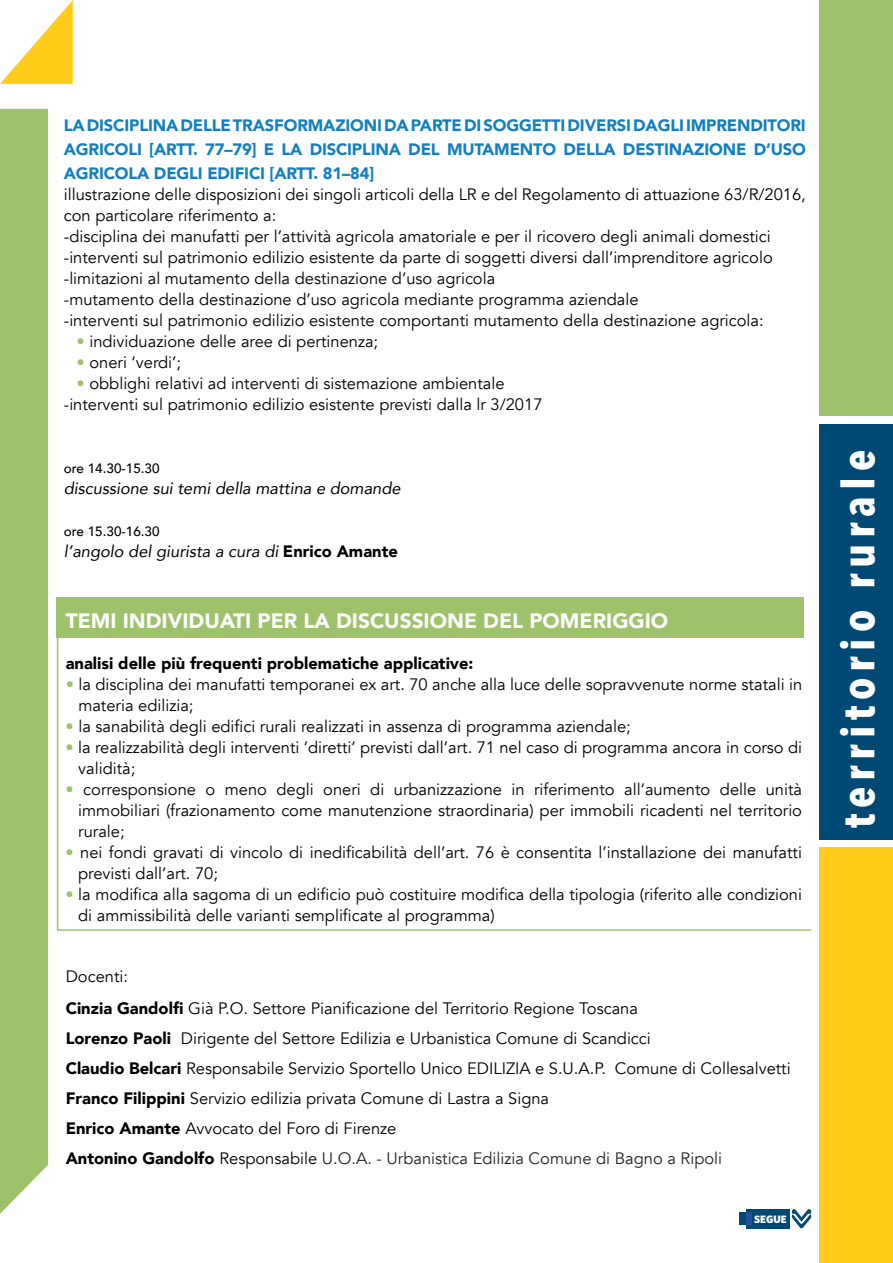
<style>
.page{position:relative;width:893px;height:1263px;background:#fff}
.page>*{position:absolute;margin:0;border:0;box-sizing:border-box;transform-origin:0 0}
.t1{font:700 45px "Avenir Next Condensed";letter-spacing:.13em;color:#fff}
.t2{font:900 20.85px "Avenir";color:#fff}
.t3{font:16.5px/21px "Avenir";color:#000}
.t4{font:900 16.5px "Avenir";letter-spacing:-.01em;color:#1280bf}
.t5{font:italic 16.5px "Avenir";color:#000}
.t6{font:900 16.5px "Avenir";color:#000}
.t7{font:500 13.5px "Avenir";color:#000}
.t8{font:900 10.65px "Whitney HTF";color:#fff}
.s1{color:#9ec26b}
.s2{font-weight:900;font-style:normal}
.s3{font-weight:900}
.s4{color:#222}
</style>
<div class="page">
<svg style="left:792px;top:1209px;width:19px;height:19px"></svg>
<div style="left:746px;top:1209px;width:44px;height:19px;background:#004974"></div>
<div style="left:740px;top:1212px;width:6px;height:13px;background:#004974"></div>
<div style="left:746px;top:1212px;width:6px;height:13px;background:#244fa1"></div>
<div style="left:0;top:109px;width:48px;height:1105px;background:#9ec26b"></div>
<svg style="left:0;top:0;width:73px;height:84px"></svg>
<div style="left:820px;top:0;width:73px;height:416px;background:#9ec26b"></div>
<div style="left:820px;top:424px;width:73px;height:415px;background:#004974"></div>
<div style="left:820px;top:847px;width:73px;height:416px;background:#ffcc1a"></div>
<div style="left:57px;top:598px;width:747px;height:40px;background:#9ec26b"></div>
<svg style="left:56px;top:636px;width:756px;height:295px"></svg>
<p class="t4" style="left:64px;top:111px;width:234px">LA DISCIPLINA DELLE TRASFORMA</p>
<p class="t4" style="left:335px;top:111px;width:87px">ZIONI DA PAR</p>
<p class="t4" style="left:442px;top:111px;width:65px">TE DI SOGG</p>
<p class="t4" style="left:532px;top:111px;width:172px">ETTI DIVERSI DAG LI IMPR</p>
<p class="t4" style="left:727px;top:111px;width:80px">ENDITORI</p>
<p class="t4" style="left:64px;top:135px;width:13px">AGR</p>
<p class="t4" style="left:99px;top:135px;width:705px">ICOLI [ARTT. 77–79] E LA DISCIPLINA DEL MUTAM ENTO DELLA DESTINAZIONE D’USO</p>
<p class="t4" style="left:64px;top:159px;width:13px">AGR</p>
<p class="t4" style="left:99px;top:159px;width:277px">ICOLA DEGLI EDIFICI [ARTT. 81–84]</p>
<p class="t3" style="left:64px;top:184px;width:743px">illustrazione delle disposizioni dei singoli articoli della LR e del Regolamento di attuazione 63/R/2016, con particolare riferimento a:<br>-disciplina dei manufatti per l’attività agricola amatoriale e per il ricovero degli animali domestici -interventi sul patrimonio edilizio esistente da parte di soggetti diversi dall’imprenditore agricolo -limitazioni al mutamento della destinazione d’uso agricola<br>-mutamento della destinazione d’uso agricola mediante programma aziendale<br>-interventi sul patrimonio edilizio esistente comportanti mutamento della destinazione agricola:</p>
<p class="t3" style="left:77px;top:331px;width:303px"><span class="s1">•</span> individuazione delle aree di pertinenza;</p>
<p class="t3" style="left:77px;top:352px;width:106px"><span class="s1">•</span> oneri ‘verdi’;</p>
<p class="t3" style="left:64px;top:373px;width:480px;text-indent:13px"><span class="s1">•</span> obblighi relativi ad interventi di sistemazione ambientale -interventi sul patrimonio edilizio esistente previsti dalla lr 3/2017</p>
<p class="t7" style="left:64px;top:457px;width:97px">ore 14.30-15.30</p>
<p class="t5" style="left:64px;top:478px;width:338px">discussione sui temi della mattina e domande</p>
<p class="t7" style="left:64px;top:520px;width:97px">ore 15.30-16.30</p>
<p class="t5" style="left:64px;top:541px;width:336px">l’angolo del giurista a cura di <span class="s2">ENRICO AMANTE</span></p>
<p class="t2" style="left:66px;top:603px;width:70px">TEMIINDIVIDU</p>
<p class="t2" style="left:220px;top:603px;width:129px">ATI PER LA DISCUSSI</p>
<p class="t2" style="left:430px;top:603px;width:68px">ONE DEL</p>
<p class="t2" style="left:529px;top:603px;width:140px">POMERIGGIO</p>
<p class="t6" style="left:66px;top:649px;width:409px">ANALISI DELLE PIÙ FREQUENTI PROBLEMATICHE APPLICATIVE:</p>
<p class="t3" style="left:78px;top:674px;width:725px;text-indent:-13px"><span class="s1">•</span> la disciplina dei manufatti temporanei ex art. 70 anche alla luce delle sopravvenute norme statali in materia edilizia;</p>
<p class="t3" style="left:66px;top:716px;width:567px"><span class="s1">•</span> la sanabilità degli edifici rurali realizzati in assenza di programma aziendale;</p>
<p class="t3" style="left:78px;top:737px;width:725px;text-indent:-13px"><span class="s1">•</span> la realizzabilità degli interventi ‘diretti’ previsti dall’art. 71 nel caso di programma ancora in corso di validità;</p>
<p class="t3" style="left:78px;top:779px;width:725px;text-align:justify;text-indent:-13px"><span class="s1">•</span> corresponsione o meno degli oneri di urbanizzazione in riferimento all’aumento delle unità immobiliari (frazionamento come manutenzione straordinaria) per immobili ricadenti nel territorio rurale;</p>
<p class="t3" style="left:78px;top:842px;width:725px;text-indent:-13px"><span class="s1">•</span> nei fondi gravati di vincolo di inedificabilità dell’art. 76 è consentita l’installazione dei manufatti previsti dall’art. 70;</p>
<p class="t3" style="left:78px;top:884px;width:725px;text-indent:-13px"><span class="s1">•</span> la modifica alla sagoma di un edificio può costituire modifica della tipologia (riferito alle condizioni di ammissibilità delle varianti semplificate al programma)</p>
<p class="t3" style="left:66px;top:961px;width:574px;line-height:31.5px">Docenti:<br><span class="s3">CINZIA GANDOLFI</span> Già P.O. Settore Pianificazione del Territorio Regione Toscana</p>
<p class="t3" style="left:66px;top:1023px;width:726px;line-height:30px"><span class="s3">LORENZO PAOLI</span> Dirigente del Settore Edilizia e Urbanistica Comune di Scandicci<br><span class="s3">CLAUDIO BELCARI</span> Responsabile Servizio Sportello Unico EDILIZIA e S.U.A.P. Comune di Collesalvetti <span class="s3">FRANCO FILIPPINI</span> Servizio edilizia privata Comune di Lastra a Signa<br><span class="s3">ENRICO AMANTE</span> Avvocato del Foro di Firenze<br><span class="s3">ANTONINO GANDOLFO</span> Responsabile <span class="s4">U.O.A. - Urbanistica Edilizia Comune di Bagno a Ripoli</span></p>
<p class="t8" style="left:754px;top:1213px;width:34px">SEGUE</p>
<h1 class="t1" style="left:831px;top:828px;width:380px;rotate:-90deg">territorio rurale</h1>
</div>
